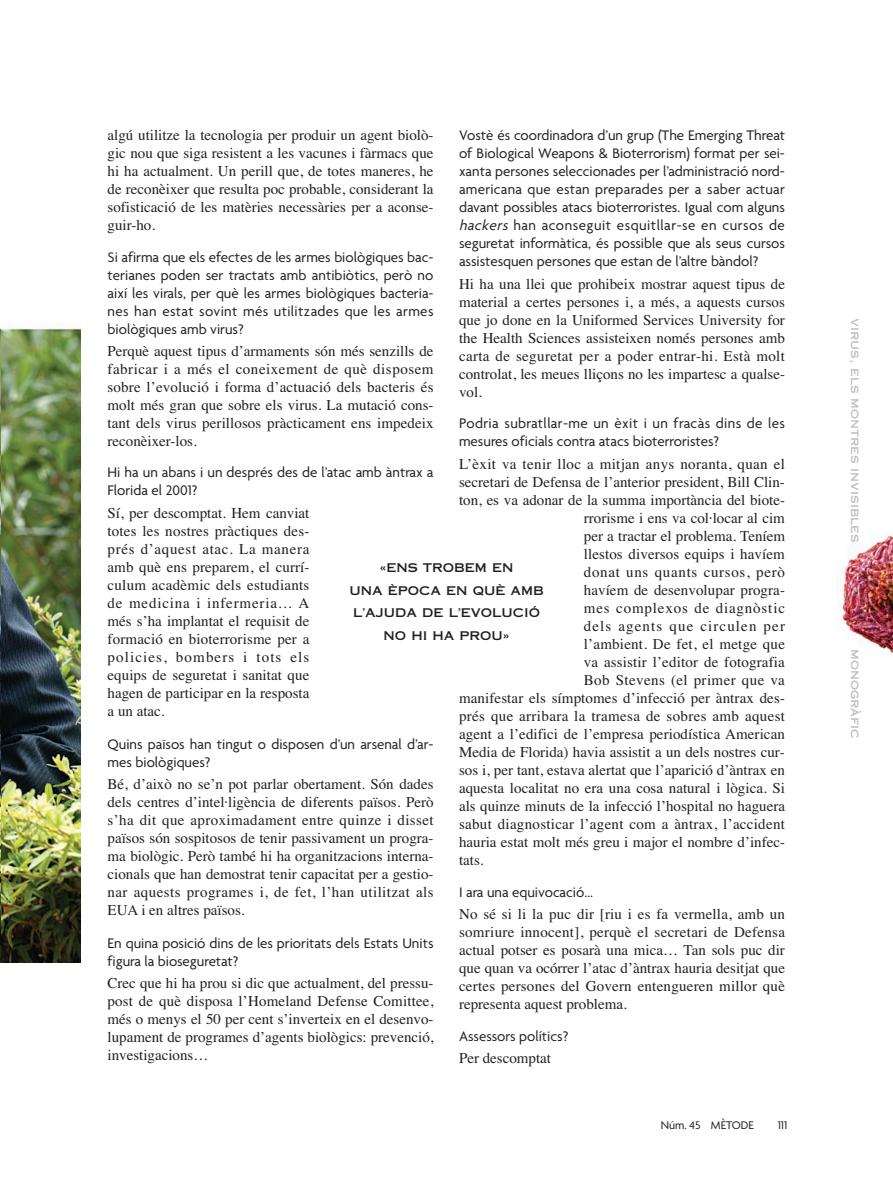
<style>
.page{position:relative;width:893px;height:1191px;background:#fff}
.page>*{position:absolute;margin:0;border:0;box-sizing:border-box;transform-origin:0 0}
.t1{font:15px/18px "Times";color:#231f20;text-align:justify}
.t2{font:15px/18px "Agenda";color:#231f20}
.t3{font:15px "Times";letter-spacing:.025em;color:#231f20}
.t4{font:15px "Times";letter-spacing:.02em;color:#231f20}
.t5{font:15px "Times";letter-spacing:.045em;color:#231f20}
.t6{font:15px "Times";letter-spacing:.055em;color:#231f20}
.t7{font:15px "Times";letter-spacing:.075em;color:#231f20}
.t8{font:15px "Times";letter-spacing:.03em;color:#231f20}
.t9{font:12px/22.5px "Copperplate Thirty One AB";color:#231f20;text-align:center}
.t10{font:12px "Copperplate Thirty One AB";color:#bcbdc0}
.t11{font:12px "Agenda";color:#231f20}
.s1{font-style:italic}
</style>
<div class="page">
<img style="left:0;top:328px;width:1px;height:634px">
<img style="left:1px;top:328px;width:79px;height:634px">
<img style="left:839px;top:533px;width:54px;height:121px">
<p class="t1" style="left:108px;top:127px;width:327px">algú utilitze la tecnologia per produir un agent biolò&shy;gic nou que siga resistent a les vacunes i fàrmacs que hi ha actualment. Un perill que, de totes maneres, he de reconèixer que resulta poc probable, considerant la sofisticació de les matèries necessàries per a aconse&shy;guir-ho.</p>
<p class="t2" style="left:108px;top:249px;width:327px;text-align:justify">Si afirma que els efectes de les armes biològiques bac&shy;terianes poden ser tractats amb antibiòtics, però no així les virals, per què les armes biològiques bacteria&shy;nes han estat sovint més utilitzades que les armes biològiques amb virus?</p>
<p class="t1" style="left:108px;top:343px;width:327px">Perquè aquest tipus d’armaments són més senzills de fabricar i a més el coneixement de què disposem sobre l’evolució i forma d’actuació dels bacteris és molt més gran que sobre els virus. La mutació cons&shy;tant dels virus perillosos pràcticament ens impedeix reconèixer-los.</p>
<p class="t2" style="left:108px;top:465px;width:327px">Hi ha un abans i un després des de l’atac amb àntrax a<br>Florida el 2001?</p>
<p class="t1" style="left:108px;top:505px;width:203px">Sí, per descomptat. Hem canviat totes les nostres pràctiques des&shy;prés d’aquest atac. La manera amb què ens preparem, el currí&shy;culum acadèmic dels estudiants de medicina i infermeria… A més s’ha implantat el requisit de formació en bioterrorisme per a policies, bombers i tots els equips de seguretat i sanitat que hagen de participar en la resposta a un atac.</p>
<p class="t2" style="left:108px;top:736px;width:327px">Quins països han tingut o disposen d’un arsenal d’ar&shy;mes biològiques?</p>
<p class="t1" style="left:108px;top:776px;width:327px">Bé, d’això no se’n pot parlar obertament. Són dades dels centres d’intel·ligència de diferents països. Però s’ha dit que aproximadament entre quinze i disset països són sospitosos de tenir passivament un progra&shy;ma biològic. Però també hi ha organitzacions interna&shy;cionals que han demostrat tenir capacitat per a gestio&shy;nar aquests programes i, de fet, l’han utilitzat als EUA i en altres països.</p>
<p class="t2" style="left:108px;top:935px;width:327px">En quina posició dins de les prioritats dels Estats Units figura la bioseguretat?</p>
<p class="t1" style="left:108px;top:975px;width:327px">Crec que hi ha prou si dic que actualment, del pressu&shy;post de què disposa l’Homeland Defense Comittee, més o menys el 50 per cent s’inverteix en el desenvo&shy;lupament de programes d’agents biològics: prevenció, investigacions…</p>
<p class="t2" style="left:459px;top:128px;width:327px;text-align:justify">Vostè és coordinadora d’un grup (The Emerging Threat of Biological Weapons &amp; Bioterrorism) format per sei&shy;xanta persones seleccionades per l’administració nord&shy;americana que estan preparades per a saber actuar davant possibles atacs bioterroristes. Igual com alguns <span class="s1">hackers</span> han aconseguit esquitllar-se en cursos de seguretat informàtica, és possible que als seus cursos assistesquen persones que estan de l’altre bàndol?</p>
<p class="t1" style="left:459px;top:276px;width:327px">Hi ha una llei que prohibeix mostrar aquest tipus de material a certes persones i, a més, a aquests cursos que jo done en la Uniformed Services University for the Health Sciences assisteixen només persones amb carta de seguretat per a poder entrar-hi. Està molt controlat, les meues lliçons no les impartesc a qualse&shy;vol.</p>
<p class="t2" style="left:459px;top:416px;width:327px">Podria subratllar-me un èxit i un fracàs dins de les mesures oficials contra atacs bioterroristes?</p>
<p class="t3" style="left:459px;top:458px;width:327px">L’èxit va tenir lloc a mitjan anys noranta, quan el</p>
<p class="t1" style="left:459px;top:474px;width:327px">secretari de Defensa de l’anterior president, Bill Clin-</p>
<p class="t1" style="left:459px;top:492px;width:327px">ton, es va adonar de la summa importància del biote-</p>
<p class="t1" style="left:584px;top:510px;width:203px">rrorisme i ens va col·locar al cim</p>
<p class="t1" style="left:584px;top:528px;width:203px">per a tractar el problema. Teníem</p>
<p class="t1" style="left:584px;top:546px;width:203px">llestos diversos equips i havíem</p>
<p class="t5" style="left:584px;top:566px;width:203px">donat uns quants cursos, però</p>
<p class="t1" style="left:584px;top:582px;width:203px">havíem de desenvolupar progra-</p>
<p class="t6" style="left:584px;top:602px;width:203px">mes complexos de diagnòstic</p>
<p class="t7" style="left:584px;top:620px;width:203px">dels agents que circulen per</p>
<p class="t1" style="left:584px;top:636px;width:203px">l’ambient. De fet, el metge que</p>
<p class="t1" style="left:584px;top:654px;width:203px">va assistir l’editor de fotografia</p>
<p class="t8" style="left:584px;top:674px;width:203px">Bob Stevens (el primer que va</p>
<p class="t1" style="left:459px;top:690px;width:327px">manifestar els símptomes d’infecció per àntrax des-</p>
<p class="t3" style="left:459px;top:710px;width:327px">prés que arribara la tramesa de sobres amb aquest</p>
<p class="t1" style="left:459px;top:726px;width:327px">agent a l’edifici de l’empresa periodística American</p>
<p class="t1" style="left:459px;top:744px;width:327px">Media de Florida) havia assistit a un dels nostres cur-</p>
<p class="t1" style="left:459px;top:762px;width:327px">sos i, per tant, estava alertat que l’aparició d’àntrax en</p>
<p class="t1" style="left:459px;top:780px;width:327px">aquesta localitat no era una cosa natural i lògica. Si</p>
<p class="t1" style="left:459px;top:798px;width:327px">als quinze minuts de la infecció l’hospital no haguera</p>
<p class="t4" style="left:459px;top:818px;width:327px">sabut diagnosticar l’agent com a àntrax, l’accident</p>
<p class="t1" style="left:459px;top:834px;width:327px">hauria estat molt més greu i major el nombre d’infec-</p>
<p class="t1" style="left:459px;top:852px;width:26px">tats.</p>
<p class="t2" style="left:459px;top:884px;width:135px">I ara una equivocació…</p>
<p class="t1" style="left:459px;top:906px;width:327px">No sé si li la puc dir [riu i es fa vermella, amb un somriure innocent], perquè el secretari de Defensa actual potser es posarà una mica… Tan sols puc dir que quan va ocórrer l’atac d’àntrax hauria desitjat que certes persones del Govern entengueren millor què representa aquest problema.</p>
<p class="t2" style="left:459px;top:1028px;width:111px">Assessors polítics?</p>
<p class="t1" style="left:459px;top:1050px;width:94px">Per descomptat</p>
<p class="t9" style="left:349px;top:557px;width:196px">«ENS TROBEM EN<br>UNA ÈPOCA EN QUÈ AMB<br>L’AJUDA DE L’EVOLUCIÓ<br>NO HI HA PROU»</p>
<p class="t11" style="left:661px;top:1120px;width:95px">Núm. 45 MÈTODE</p>
<p class="t11" style="left:778px;top:1120px;width:11px">111</p>
<p class="t10" style="left:862px;top:318px;width:225px;rotate:90deg">virus, els montres invisibles</p>
<p class="t10" style="left:862px;top:649px;width:91px;rotate:90deg">monogràfic</p>
</div>
